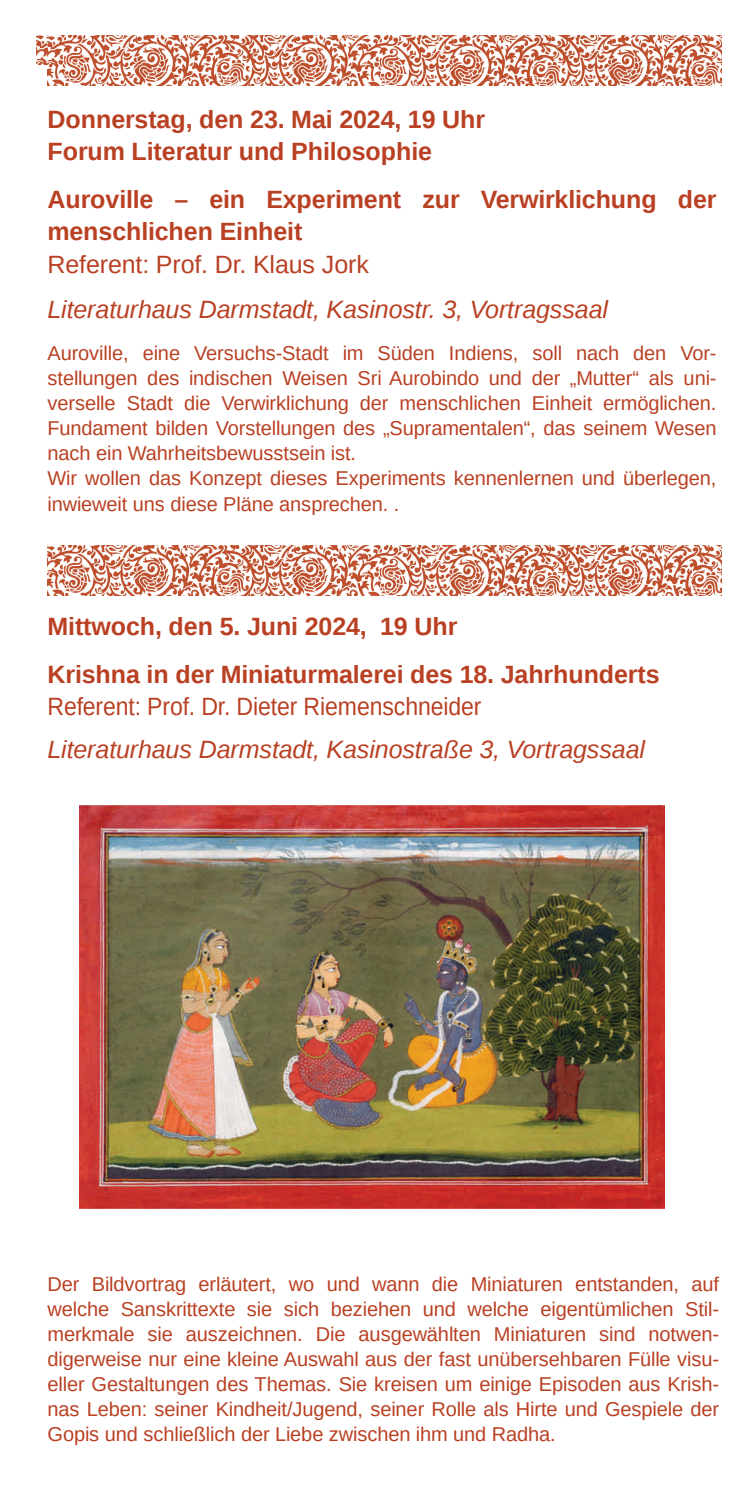
<style>
.page{position:relative;width:745px;height:1489px;background:#fff}
.page>*{position:absolute;margin:0;border:0;box-sizing:border-box;transform-origin:0 0}
.t1{font:700 25px/32.5px "Liberation Sans";letter-spacing:-.005em;color:#b94022}
.t2{font:italic 25px "Liberation Sans";letter-spacing:-.005em;color:#b94022}
.t3{font:25px "Liberation Sans";letter-spacing:-.005em;color:#b94022;scale:.92 1}
.t4{font:25px "Liberation Sans";letter-spacing:-.005em;color:#b94022}
.t5{font:20px/25px "Liberation Sans";letter-spacing:-.005em;color:#b94022;text-align:justify}
</style>
<div class="page">
<img style="left:79px;top:805px;width:585px;height:403px">
<img style="left:47px;top:35px;width:674px;height:50px">
<img style="left:47px;top:545px;width:674px;height:50px">
<p class="t1" style="left:47px;top:103px;width:439px">Donnerstag, den 23. Mai 2024, 19 Uhr<br>Forum Literatur und Philosophie</p>
<p class="t1" style="left:47px;top:183px;width:670px">Auroville – ein Experiment zur Verwirklichung der menschlichen Einheit</p>
<p class="t4" style="left:47px;top:250px;width:323px">Referent: Prof. Dr. Klaus Jork</p>
<p class="t2" style="left:47px;top:295px;width:561px">Literaturhaus Darmstadt, Kasinostr. 3, Vortragssaal</p>
<p class="t5" style="left:47px;top:341px;width:670px;text-align:left">Auroville, eine Versuchs-Stadt im Süden Indiens, soll nach den Vor&shy;stellungen des indischen Weisen Sri Aurobindo und der „Mutter“ als uni&shy;verselle Stadt die Verwirklichung der menschlichen Einheit ermöglichen.<br>Fundament bilden Vorstellungen des „Supramentalen“, das seinem Wesen nach ein Wahrheitsbewusstsein ist.<br>Wir wollen das Konzept dieses Experiments kennenlernen und überlegen, inwieweit uns diese Pläne ansprechen. .</p>
<p class="t1" style="left:47px;top:602px;width:613px;line-height:47.5px">Mittwoch, den 5. Juni 2024, 19 Uhr<br>Krishna in der Miniaturmalerei des 18. Jahrhunderts</p>
<p class="t3" style="left:47px;top:692px;width:473px">Referent: Prof. Dr. Dieter Riemenschneider</p>
<p class="t2" style="left:47px;top:735px;width:598px">Literaturhaus Darmstadt, Kasinostraße 3, Vortragssaal</p>
<p class="t5" style="left:47px;top:1271px;width:672px">Der Bildvortrag erläutert, wo und wann die Miniaturen entstanden, auf welche Sanskrittexte sie sich beziehen und welche eigentümlichen Stil&shy;merkmale sie auszeichnen. Die ausgewählten Miniaturen sind notwen&shy;digerweise nur eine kleine Auswahl aus der fast unübersehbaren Fülle visu&shy;eller Gestaltungen des Themas. Sie kreisen um einige Episoden aus Krish&shy;nas Leben: seiner Kindheit/Jugend, seiner Rolle als Hirte und Gespiele der Gopis und schließlich der Liebe zwischen ihm und Radha.</p>
</div>
